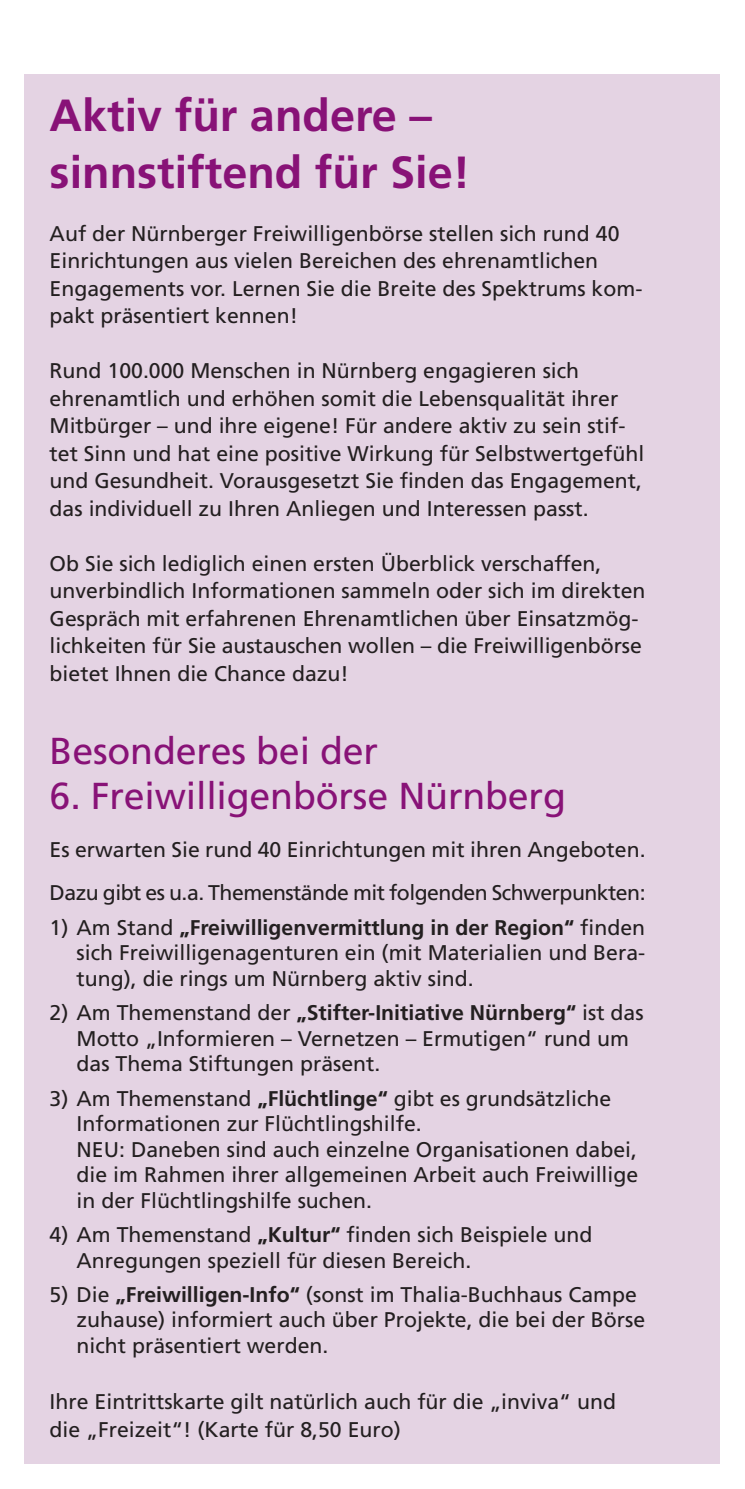
<style>
.page{position:relative;width:745px;height:1489px;background:#fff}
.page>*{position:absolute;margin:0;border:0;box-sizing:border-box;transform-origin:0 0}
.t1{font:700 45px/56.2px "Frutiger";color:#881277}
.t2{font:37.5px "Frutiger";letter-spacing:-.005em;color:#881277}
.t3{font:21.25px/27.5px "Frutiger";color:#231f20}
.s1{font-weight:700}
</style>
<div class="page">
<div style="left:25px;top:74px;width:694px;height:1389px;background:#e4d3e3"></div>
<h1 class="t1" style="left:50px;top:88px;width:422px">Aktiv für andere – sinnstiftend für Sie!</h1>
<p class="t3" style="left:50px;top:219px;width:594px">Auf der Nürnberger Freiwilligenbörse stellen sich rund 40<br>Einrichtungen aus vielen Bereichen des ehrenamtlichen Engagements vor. Lernen Sie die Breite des Spektrums kom&shy;pakt präsentiert kennen!</p>
<p class="t3" style="left:50px;top:357px;width:595px">Rund 100.000 Menschen in Nürnberg engagieren sich ehrenamtlich und erhöhen somit die Lebensqualität ihrer Mitbürger – und ihre eigene! Für andere aktiv zu sein stif&shy;tet Sinn und hat eine positive Wirkung für Selbstwertgefühl und Gesundheit. Vorausgesetzt Sie finden das Engagement, das individuell zu Ihren Anliegen und Interessen passt.</p>
<p class="t3" style="left:50px;top:549px;width:597px">Ob Sie sich lediglich einen ersten Überblick verschaffen, unverbindlich Informationen sammeln oder sich im direkten Gespräch mit erfahrenen Ehrenamtlichen über Einsatzmög&shy;lichkeiten für Sie austauschen wollen – die Freiwilligenbörse bietet Ihnen die Chance dazu!</p>
<h2 class="t2" style="left:50px;top:728px;width:330px">Besonderes bei der</h2>
<h2 class="t2" style="left:50px;top:773px;width:517px">6. Freiwilligenbörse Nürnberg</h2>
<p class="t3" style="left:50px;top:827px;width:597px;line-height:43.8px">Es erwarten Sie rund 40 Einrichtungen mit ihren Angeboten.<br>Dazu gibt es u.a. Themenstände mit folgenden Schwerpunkten:</p>
<p class="t3" style="left:77px;top:914px;width:569px;line-height:25.5px;text-align:justify;text-indent:-27px">1) Am Stand <span class="s1">„Freiwilligenvermittlung in der Region“</span> finden sich Freiwilligenagenturen ein (mit Materialien und Bera&shy;tung), die rings um Nürnberg aktiv sind.</p>
<p class="t3" style="left:77px;top:999px;width:568px;line-height:25.5px;text-indent:-27px">2) Am Themenstand der <span class="s1">„Stifter-Initiative Nürnberg“</span> ist das<br>Motto „Informieren – Vernetzen – Ermutigen“ rund um das Thema Stiftungen präsent.</p>
<p class="t3" style="left:77px;top:1085px;width:562px;line-height:25.5px;text-indent:-27px">3) Am Themenstand <span class="s1">„Flüchtlinge“</span> gibt es grundsätzliche Informationen zur Flüchtlingshilfe.<br>NEU: Daneben sind auch einzelne Organisationen dabei, die im Rahmen ihrer allgemeinen Arbeit auch Freiwillige in der Flüchtlingshilfe suchen.</p>
<p class="t3" style="left:77px;top:1221px;width:517px;line-height:25.5px;text-indent:-27px">4) Am Themenstand <span class="s1">„Kultur“</span> finden sich Beispiele und<br>Anregungen speziell für diesen Bereich.</p>
<p class="t3" style="left:77px;top:1281px;width:570px;line-height:25.5px;text-indent:-27px">5) Die <span class="s1">„Freiwilligen-Info“</span> (sonst im Thalia-Buchhaus Campe zuhause) informiert auch über Projekte, die bei der Börse nicht präsentiert werden.</p>
<p class="t3" style="left:50px;top:1387px;width:567px">Ihre Eintrittskarte gilt natürlich auch für die „inviva“ und die „Freizeit“! (Karte für 8,50 Euro)</p>
</div>
